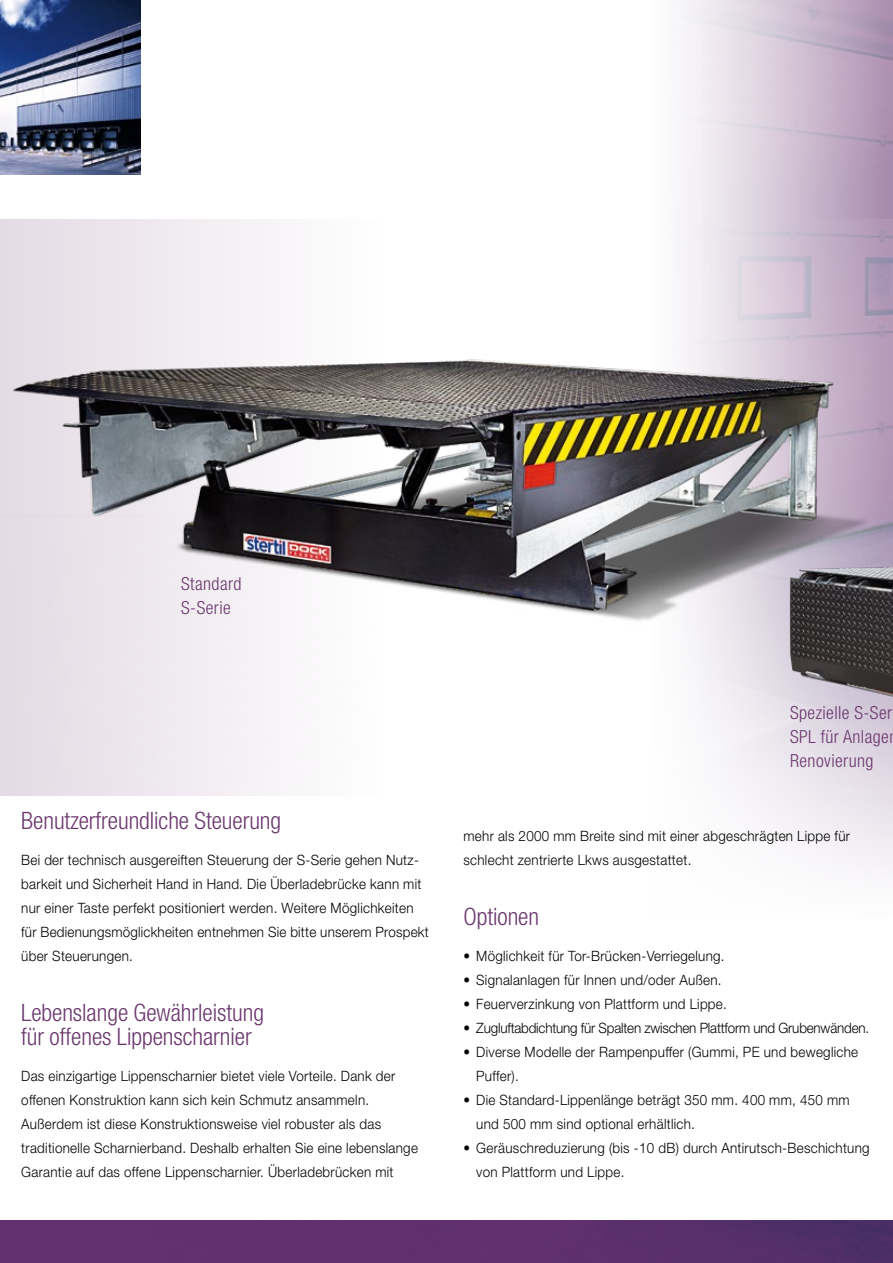
<style>
.page{position:relative;width:893px;height:1263px;background:#fff}
.page>*{position:absolute;margin:0;border:0;box-sizing:border-box;transform-origin:0 0}
.t1{font:300 condensed 24px/24px "Helvetica Neue LT Std";color:#6b386e}
.t2{font:300 condensed 18px/24px "Helvetica Neue LT Std";letter-spacing:.025em;color:#6b386e}
.t3{font:300 14.25px/24px "Helvetica Neue LT Std";letter-spacing:.02em;color:#000;scale:.94 1}
.t4{font:300 14.25px "Helvetica Neue LT Std";letter-spacing:-.015em;color:#000;scale:.94 1}
</style>
<div class="page">
<div style="left:0;top:219px;width:740px;height:577px;background:#e9e2e9"></div>
<img style="left:0;top:1220px;width:893px;height:43px">
<svg style="left:189px;top:219px;width:704px;height:577px;background:#f7f5f8"></svg>
<img style="left:189px;top:259px;width:704px;height:396px">
<img style="left:0;top:0;width:140px;height:174px">
<img style="left:13px;top:271px;width:874px;height:378px">
<img style="left:800px;top:447px;width:93px;height:17px">
<img style="left:713px;top:464px;width:180px;height:318px">
<p class="t2" style="left:181px;top:571px;width:62px">Standard<br>S-Serie</p>
<h1 class="t1" style="left:21px;top:808px;width:261px">Benutzerfreundliche Steuerung</h1>
<p class="t3" style="left:21px;top:848px;width:435px">Bei der technisch ausgereiften Steuerung der S-Serie gehen Nutz&shy;barkeit und Sicherheit Hand in Hand. Die Überladebrücke kann mit nur einer Taste perfekt positioniert werden. Weitere Möglichkeiten für Bedienungsmöglickheiten entnehmen Sie bitte unserem Prospekt über Steuerungen.</p>
<h1 class="t1" style="left:21px;top:1000px;width:244px">Lebenslange Gewährleistung für offenes Lippenscharnier</h1>
<p class="t3" style="left:21px;top:1064px;width:423px">Das einzigartige Lippenscharnier bietet viele Vorteile. Dank der offenen Konstruktion kann sich kein Schmutz ansammeln.<br>Außerdem ist diese Konstruktionsweise viel robuster als das traditionelle Scharnierband. Deshalb erhalten Sie eine lebenslange Garantie auf das offene Lippenscharnier. Überladebrücken mit</p>
<p class="t2" style="left:790px;top:700px;width:104px">Spezielle S-Ser<br>SPL für Anlage<br>Renovierung</p>
<p class="t3" style="left:463px;top:824px;width:413px">mehr als 2000 mm Breite sind mit einer abgeschrägten Lippe für schlecht zentrierte Lkws ausgestattet.</p>
<h1 class="t1" style="left:463px;top:904px;width:77px">Optionen</h1>
<p class="t3" style="left:463px;top:944px;width:279px">• Möglichkeit für Tor-Brücken-Verriegelung.</p>
<p class="t3" style="left:463px;top:968px;width:276px">• Signalanlagen für Innen und/oder Außen.</p>
<p class="t3" style="left:463px;top:992px;width:282px">• Feuerverzinkung von Plattform und Lippe.</p>
<p class="t4" style="left:463px;top:1019px;width:433px">• Zugluftabdichtung für Spalten zwischen Plattform und Grubenwänden.</p>
<p class="t3" style="left:476px;top:1040px;width:408px;text-indent:-13px">• Diverse Modelle der Rampenpuffer (Gummi, PE und bewegliche<br>Puffer).</p>
<p class="t3" style="left:476px;top:1088px;width:399px;text-indent:-13px">• Die Standard-Lippenlänge beträgt 350 mm. 400 mm, 450 mm und 500 mm sind optional erhältlich.</p>
<p class="t3" style="left:476px;top:1136px;width:420px;text-indent:-13px">• Geräuschreduzierung (bis -10 dB) durch Antirutsch-Beschichtung von Plattform und Lippe.</p>
</div>
